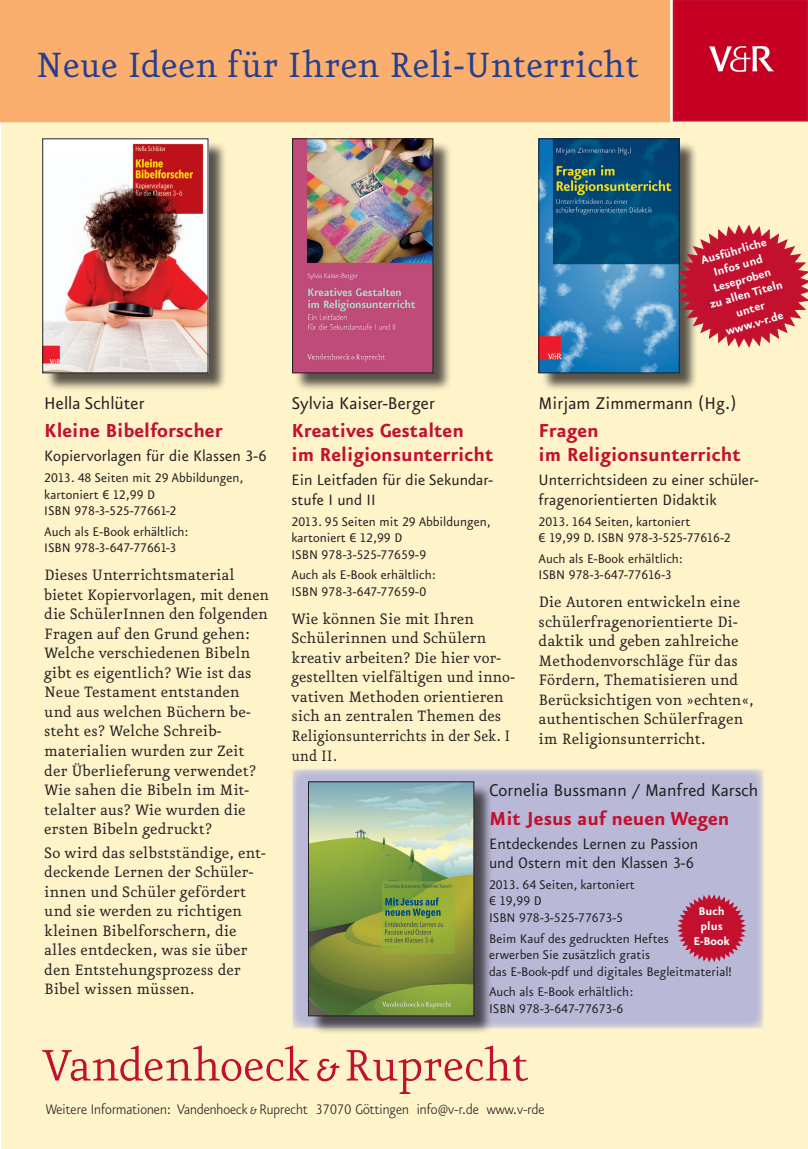
<style>
.page{position:relative;width:808px;height:1149px;background:#fff}
.page>*{position:absolute;margin:0;border:0;box-sizing:border-box;transform-origin:0 0}
.t1{font:42px "VR Eureka";color:#253f8e}
.t2{font:700 22.5px "VR Eureka Sans";color:#c3102f}
.t3{font:20.25px "VR Eureka Sans";color:#231f20}
.t4{font:18px/19.5px "VR Eureka";color:#231f20}
.t5{font:18px/19.5px "VR Eureka";color:#231f20;scale:.96 1}
.t6{font:18px/19.5px "VR Eureka Sans";color:#231f20}
.Bibliografie{font:300 16.5px "VR Eureka Sans";color:#231f20;scale:.95 1}
.t7{font:15px/16.5px "VR Eureka Sans";color:#231f20}
.Fließtext{font:700 13.5px/15px "VR Eureka Sans";color:#fff;text-align:center}
</style>
<div class="page">
<div style="left:2px;top:121px;width:806px;height:1027px;background:#fef3c9"></div>
<div style="left:291px;top:768px;width:473px;height:261px;background:#b9b9d7;border:2px solid #dbdbff"></div>
<img style="left:43px;top:1045px;width:484px;height:48px">
<svg style="left:677px;top:894px;width:69px;height:68px"></svg>
<div style="left:1px;top:1px;width:668px;height:120px;background:#faaf6e"></div>
<div style="left:0;top:0;width:670px;height:122px;border:2px solid #faaf6e"></div>
<div style="left:676px;top:3px;width:129px;height:115px;background:#c50023"></div>
<div style="left:673px;top:0;width:135px;height:121px;border:2px solid #c3102f"></div>
<div style="left:45px;top:141px;width:182px;height:250px;background:#231f20;opacity:.75"></div>
<img style="left:45px;top:141px;width:161px;height:230px">
<div style="left:295px;top:141px;width:157px;height:250px;background:#231f20;opacity:.75"></div>
<img style="left:294px;top:141px;width:137px;height:230px">
<div style="left:292px;top:139px;width:141px;height:234px;border:1px solid #231f20"></div>
<div style="left:541px;top:141px;width:157px;height:250px;background:#231f20;opacity:.75"></div>
<img style="left:541px;top:141px;width:136px;height:230px">
<div style="left:539px;top:139px;width:140px;height:234px;border:1px solid #231f20"></div>
<div style="left:311px;top:783px;width:181px;height:251px;background:#231f20;opacity:.75"></div>
<img style="left:310px;top:783px;width:162px;height:230px">
<div style="left:308px;top:781px;width:166px;height:234px;border:1px solid #231f20"></div>
<svg style="left:675px;top:223px;width:133px;height:126px"></svg>
<p class="t1" style="left:36px;top:44px;width:604px">Neue Ideen für Ihren Reli-Unterricht</p>
<p class="Fließtext" style="left:699px;top:253px;width:69px;rotate:-16deg">Ausführliche<br>Infos und<br>Leseproben</p>
<p class="Fließtext" style="left:708px;top:298px;width:77px;rotate:-16deg">zu allen Titeln</p>
<p class="Fließtext" style="left:734px;top:306px;width:31px;rotate:-16deg">unter</p>
<p class="Fließtext" style="left:724px;top:324px;width:61px;rotate:-16deg">www.v-r.de</p>
<p class="t3" style="left:44px;top:393px;width:102px">Hella Schlüter</p>
<p class="t2" style="left:44px;top:419px;width:180px">Kleine Bibelforscher</p>
<p class="t6" style="left:44px;top:446px;width:224px">Kopiervorlagen für die Klassen 3-6</p>
<p class="t7" style="left:44px;top:469px;width:201px">2013. 48 Seiten mit 29 Abbildungen, kartoniert € 12,99 D</p>
<p class="t7" style="left:44px;top:502px;width:133px">ISBN 978-3-525-77661-2</p>
<p class="t7" style="left:44px;top:523px;width:146px">Auch als E-Book erhältlich:</p>
<p class="t7" style="left:44px;top:540px;width:133px">ISBN 978-3-647-77661-3</p>
<p class="t4" style="left:44px;top:565px;width:192px">Dieses Unterrichtsmaterial</p>
<p class="t5" style="left:44px;top:585px;width:235px">bietet Kopiervorlagen, mit denen die SchülerInnen den folgenden<br>Fragen auf den Grund gehen:<br>Welche verschiedenen Bibeln gibt es eigentlich? Wie ist das<br>Neue Testament entstanden und aus welchen Büchern be&shy;steht es? Welche Schreib-</p>
<p class="t4" style="left:44px;top:741px;width:213px">materialien wurden zur Zeit der Überlieferung verwendet?<br>Wie sahen die Bibeln im Mit&shy;telalter aus? Wie wurden die ersten Bibeln gedruckt?</p>
<p class="t4" style="left:44px;top:843px;width:223px">So wird das selbstständige, ent&shy;deckende Lernen der Schüler&shy;innen und Schüler gefördert und sie werden zu richtigen kleinen Bibelforschern, die</p>
<p class="t4" style="left:44px;top:940px;width:205px">alles entdecken, was sie über den Entstehungsprozess der<br>Bibel wissen müssen.</p>
<p class="t3" style="left:539px;top:393px;width:200px">Mirjam Zimmermann (Hg.)</p>
<p class="t2" style="left:539px;top:419px;width:62px">Fragen</p>
<p class="t2" style="left:539px;top:443px;width:204px">im Religionsunterricht</p>
<p class="t6" style="left:539px;top:470px;width:221px">Unterrichtsideen zu einer schüler&shy;fragenorientierten Didaktik</p>
<p class="t7" style="left:539px;top:513px;width:153px">2013. 164 Seiten, kartoniert</p>
<p class="t7" style="left:539px;top:529px;width:193px">€ 19,99 D. ISBN 978-3-525-77616-2</p>
<p class="t7" style="left:539px;top:550px;width:146px">Auch als E-Book erhältlich:</p>
<p class="t7" style="left:539px;top:567px;width:134px">ISBN 978-3-647-77616-3</p>
<p class="t4" style="left:539px;top:592px;width:217px">Die Autoren entwickeln eine schülerfragenorientierte Di&shy;daktik und geben zahlreiche<br>Methodenvorschläge für das<br>Fördern, Thematisieren und<br>Berücksichtigen von »echten«, authentischen Schülerfragen im Religionsunterricht.</p>
<p class="t3" style="left:489px;top:780px;width:271px">Cornelia Bussmann / Manfred Karsch</p>
<p class="t2" style="left:489px;top:806px;width:242px">Mit Jesus auf neuen Wegen</p>
<p class="t6" style="left:489px;top:833px;width:211px">Entdeckendes Lernen zu Passion</p>
<p class="t6" style="left:489px;top:853px;width:207px">und Ostern mit den Klassen 3-6</p>
<p class="t7" style="left:489px;top:876px;width:147px">2013. 64 Seiten, kartoniert</p>
<p class="t7" style="left:489px;top:892px;width:54px">€ 19,99 D</p>
<p class="t7" style="left:489px;top:909px;width:135px">ISBN 978-3-525-77673-5</p>
<p class="t7" style="left:489px;top:930px;width:181px">Beim Kauf des gedruckten Heftes</p>
<p class="t7" style="left:489px;top:946px;width:163px">erwerben Sie zusätzlich gratis</p>
<p class="t7" style="left:489px;top:963px;width:244px">das E-Book-pdf und digitales Begleitmaterial!</p>
<p class="t7" style="left:489px;top:983px;width:146px">Auch als E-Book erhältlich:</p>
<p class="t7" style="left:489px;top:1000px;width:136px">ISBN 978-3-647-77673-6</p>
<p class="t3" style="left:291px;top:393px;width:145px">Sylvia Kaiser-Berger</p>
<p class="t2" style="left:291px;top:419px;width:174px">Kreatives Gestalten</p>
<p class="t2" style="left:291px;top:443px;width:204px">im Religionsunterricht</p>
<p class="t6" style="left:291px;top:470px;width:203px">Ein Leitfaden für die Sekundar&shy;stufe I und II</p>
<p class="t7" style="left:291px;top:513px;width:201px">2013. 95 Seiten mit 29 Abbildungen, kartoniert € 12,99 D</p>
<p class="t7" style="left:291px;top:546px;width:136px">ISBN 978-3-525-77659-9</p>
<p class="t7" style="left:291px;top:567px;width:146px">Auch als E-Book erhältlich:</p>
<p class="t7" style="left:291px;top:583px;width:136px">ISBN 978-3-647-77659-0</p>
<p class="t4" style="left:291px;top:609px;width:225px">Wie können Sie mit Ihren<br>Schülerinnen und Schülern kreativ arbeiten? Die hier vor&shy;gestellten vielfältigen und inno&shy;vativen Methoden orientieren sich an zentralen Themen des<br>Religionsunterrichts in der Sek. I und II.</p>
<p class="Fließtext" style="left:698px;top:903px;width:28px">Buch</p>
<p class="Fließtext" style="left:701px;top:918px;width:24px">plus</p>
<p class="Fließtext" style="left:693px;top:933px;width:38px">E-Book</p>
<p class="Bibliografie" style="left:46px;top:1100px;width:527px">Weitere Informationen: Vandenhoeck &amp; Ruprecht 37070 Göttingen info@v-r.de www.v-rde</p>
</div>
